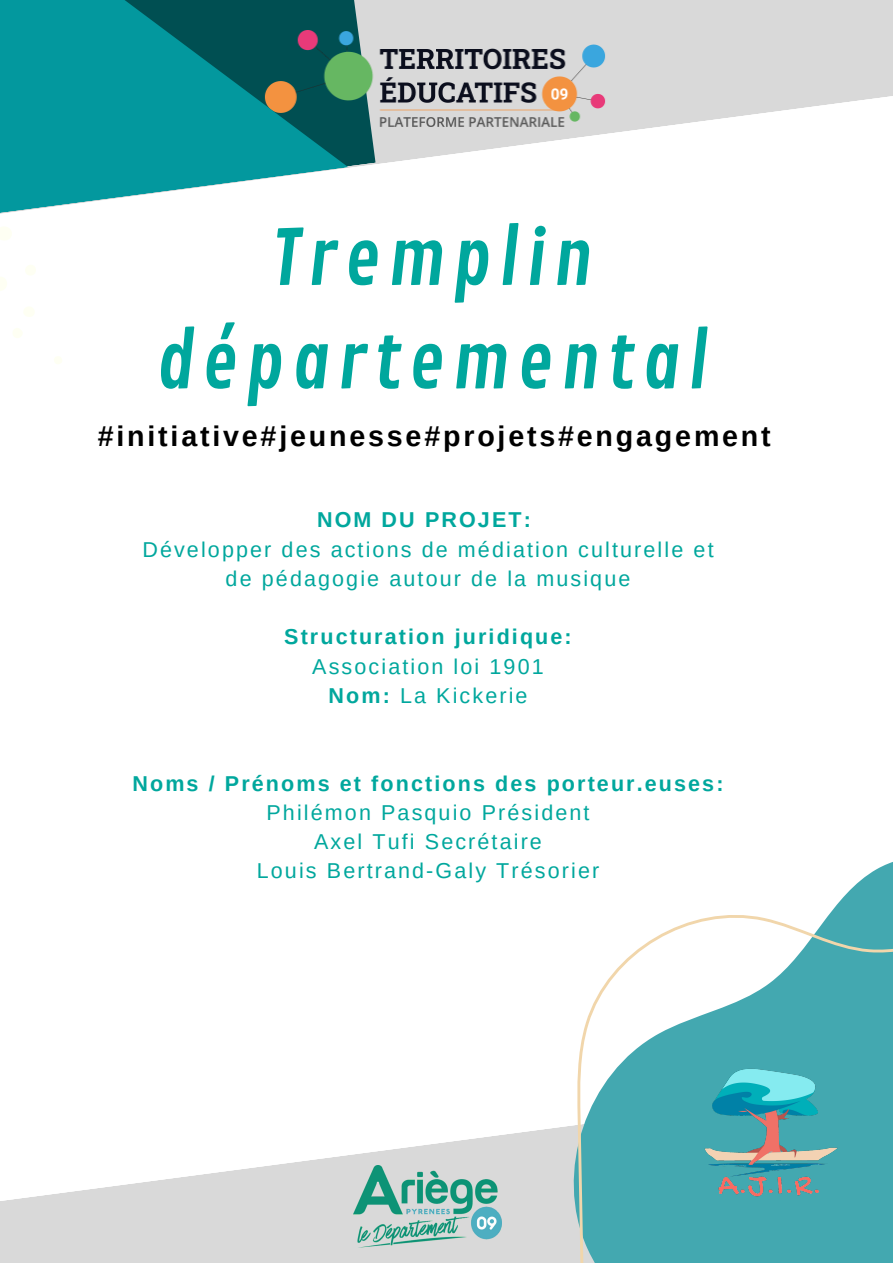
<style>
.page{position:relative;width:893px;height:1264px;background:#fff}
.page>*{position:absolute;margin:0;border:0;box-sizing:border-box;transform-origin:0 0}
.t1{font:75px/103.4px "Contrail One";letter-spacing:.1em;color:#00a79d;text-align:center}
.t2{font:700 28.65px "Arimo";letter-spacing:.1em;color:#000}
.t3{font:21.45px/29.2px "Arimo";letter-spacing:.1em;color:#00a79d;text-align:center}
.t4{font:700 21.45px "Arimo";letter-spacing:.1em;color:#00a79d}
.s1{font-weight:700}
</style>
<div class="page">
<svg style="left:0;top:277px;width:7px;height:14px"></svg>
<svg style="left:25px;top:265px;width:11px;height:10px"></svg>
<svg style="left:24px;top:307px;width:10px;height:10px"></svg>
<svg style="left:13px;top:328px;width:9px;height:10px"></svg>
<svg style="left:54px;top:357px;width:8px;height:7px"></svg>
<svg style="left:375px;top:0;width:517px;height:164px;fill:#d9d9d9"></svg>
<svg style="left:348px;top:0;width:27px;height:168px"></svg>
<img style="left:348px;top:15px;width:272px;height:126px">
<svg style="left:0;top:0;width:348px;height:240px;fill:#03989e"></svg>
<svg style="left:0;top:1141px;width:455px;height:121px;fill:#d9d9d9"></svg>
<svg style="left:455px;top:862px;width:437px;height:400px"></svg>
<img style="left:690px;top:1056px;width:160px;height:157px">
<img style="left:353px;top:1165px;width:149px;height:82px">
<h1 class="t1" style="left:156px;top:209px;width:553px">Tremplin départemental</h1>
<h2 class="t2" style="left:98px;top:420px;width:674px">#initiative#jeunesse#projets#engagement</h2>
<p class="t4" style="left:317px;top:508px;width:215px">NOM DU PROJET:</p>
<p class="t3" style="left:142px;top:534px;width:572px">Développer des actions de médiation culturelle et de pédagogie autour de la musique</p>
<p class="t4" style="left:284px;top:625px;width:289px">Structuration juridique:</p>
<p class="t3" style="left:312px;top:651px;width:233px">Association loi 1901<br><span class="s1">Nom:</span> La Kickerie</p>
<p class="t4" style="left:132px;top:771px;width:592px">Noms / Prénoms et fonctions des porteur.euses:</p>
<p class="t3" style="left:257px;top:797px;width:344px">Philémon Pasquio Président<br>Axel Tufi Secrétaire<br>Louis Bertrand-Galy Trésorier</p>
</div>
